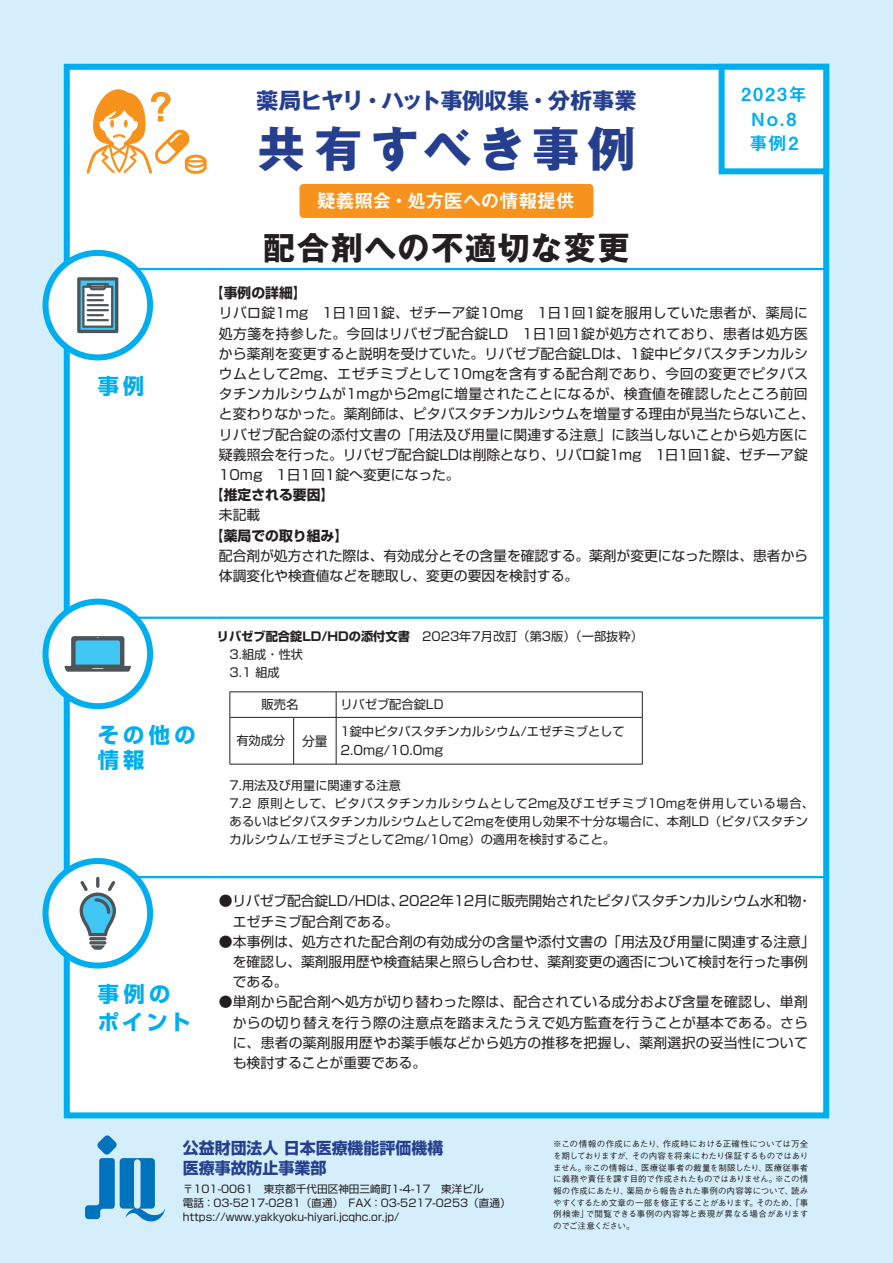
<style>
.page{position:relative;width:893px;height:1263px;background:#d4effb}
.page>*{position:absolute;margin:0;border:0;box-sizing:border-box;transform-origin:0 0}
.t1{font:700 47.85px "Gothic MB101 Pro";letter-spacing:.16em;color:#253f8e}
.t2{font:700 31.95px "Gothic MB101 Pro";letter-spacing:.05em;color:#231f20}
.t3{font:700 22.35px "Gothic MB101 Pro";letter-spacing:-.02em;color:#253f8e}
.t4{font:700 21.3px/25.5px "Shin Go Pro";letter-spacing:.2em;color:#00aeef}
.t5{font:19.2px "Midashi Go Pro MB31";letter-spacing:-.025em;color:#fff}
.t6{font:18px/24.5px "Midashi Go Pro MB31";letter-spacing:.1em;color:#00aeef;text-align:center}
.t7{font:700 15.9px/20.1px "Shin Go Pro";color:#253f8e}
.t8{font:13.8px/20.2px "Shin Go Pro";letter-spacing:.005em;color:#231f20}
.t9{font:700 13.8px "Shin Go Pro";color:#231f20}
.t10{font:12.75px "Shin Go Pro";color:#231f20}
.t11{font:12.15px/18px "Shin Go Pro";color:#231f20}
.t12{font:10.65px/13.8px "Shin Go Pro";color:#231f20}
.t13{font:500 8.55px/11.7px "Gothic BBB Pro";letter-spacing:-.01em;color:#231f20;text-align:justify}
.s1{font-weight:700}
</style>
<div class="page">
<div style="left:64px;top:64px;width:765px;height:1054px;background:#fff;border:6px solid #00aeef"></div>
<hr style="left:126px;top:268px;width:91px;height:2px;background:#00aeef">
<hr style="left:217px;top:268px;width:591px;height:2px;background:#00aeef">
<hr style="left:808px;top:268px;width:21px;height:2px;background:#00aeef">
<hr style="left:126px;top:617px;width:91px;height:2px;background:#00aeef">
<hr style="left:126px;top:876px;width:91px;height:2px;background:#00aeef">
<hr style="left:217px;top:876px;width:591px;height:2px;background:#00aeef">
<hr style="left:808px;top:876px;width:21px;height:2px;background:#00aeef">
<hr style="left:217px;top:617px;width:591px;height:2px;background:#00aeef">
<hr style="left:808px;top:617px;width:21px;height:2px;background:#00aeef">
<div style="left:46px;top:253px;width:104px;height:104px;background:#fff;border-radius:50%"></div>
<div style="left:43px;top:250px;width:110px;height:110px;border:6px solid #00aeef;border-radius:50%"></div>
<svg style="left:77px;top:277px;width:41px;height:56px"></svg>
<hr style="left:87px;top:319px;width:22px;height:2px;background:#4d545a">
<div style="left:46px;top:602px;width:104px;height:104px;background:#fff;border-radius:50%"></div>
<div style="left:43px;top:599px;width:110px;height:110px;border:6px solid #00aeef;border-radius:50%"></div>
<svg style="left:64px;top:636px;width:67px;height:36px"></svg>
<hr style="left:230px;top:692px;width:64px;height:1px;background:#231f20">
<svg style="left:230px;top:692px;width:1px;height:25px"></svg>
<hr style="left:294px;top:692px;width:42px;height:1px;background:#231f20">
<hr style="left:336px;top:692px;width:306px;height:1px;background:#231f20">
<svg style="left:336px;top:692px;width:1px;height:25px"></svg>
<svg style="left:642px;top:692px;width:1px;height:25px"></svg>
<hr style="left:230px;top:717px;width:64px;height:1px;background:#231f20">
<hr style="left:230px;top:718px;width:1px;height:46px;background:#231f20">
<hr style="left:294px;top:717px;width:42px;height:1px;background:#231f20">
<hr style="left:293px;top:718px;width:1px;height:46px;background:#231f20">
<hr style="left:336px;top:717px;width:306px;height:1px;background:#231f20">
<hr style="left:336px;top:718px;width:1px;height:46px;background:#231f20">
<hr style="left:642px;top:718px;width:1px;height:46px;background:#231f20">
<hr style="left:230px;top:764px;width:64px;height:1px;background:#231f20">
<hr style="left:294px;top:764px;width:42px;height:1px;background:#231f20">
<hr style="left:336px;top:764px;width:306px;height:1px;background:#231f20">
<div style="left:46px;top:861px;width:104px;height:104px;background:#fff;border-radius:50%"></div>
<div style="left:43px;top:858px;width:110px;height:110px;border:6px solid #00aeef;border-radius:50%"></div>
<hr style="left:89px;top:937px;width:17px;height:3px;background:#4d545a;border-radius:2px">
<hr style="left:89px;top:941px;width:17px;height:3px;background:#4d545a;border-radius:2px">
<svg style="left:91px;top:945px;width:14px;height:5px"></svg>
<svg style="left:80px;top:877px;width:36px;height:59px"></svg>
<div style="left:719px;top:64px;width:110px;height:110px;border:6px solid #00aeef"></div>
<svg style="left:85px;top:1135px;width:80px;height:86px"></svg>
<div style="left:299px;top:184px;width:294px;height:34px;background:#f7931d;border-radius:4px"></div>
<svg style="left:86px;top:89px;width:121px;height:85px"></svg>
<h3 class="t4" style="left:98px;top:371px;width:48px">事例</h3>
<h3 class="t4" style="left:98px;top:720px;width:99px">その他の情報</h3>
<h3 class="t4" style="left:98px;top:978px;width:94px;line-height:27.6px">事例のポイント</h3>
<h3 class="t3" style="left:256px;top:82px;width:382px">薬局ヒヤリ・ハット事例収集・分析事業</h3>
<h1 class="t1" style="left:257px;top:109px;width:380px">共有すべき事例</h1>
<h3 class="t5" style="left:317px;top:186px;width:260px">疑義照会・処方医への情報提供</h3>
<h2 class="t2" style="left:263px;top:221px;width:368px">配合剤への不適切な変更</h2>
<h3 class="t6" style="left:741px;top:80px;width:67px">2023年<br>No.8事例2</h3>
<p class="t9" style="left:210px;top:282px;width:98px">【事例の詳細】</p>
<p class="t8" style="left:219px;top:301px;width:597px">リバロ錠1mg　1日1回1錠、ゼチーア錠10mg　1日1回1錠を服用していた患者が、薬局に処方箋を持参した。今回はリバゼブ配合錠LD　1日1回1錠が処方されており、患者は処方医から薬剤を変更すると説明を受けていた。リバゼブ配合錠LDは、1錠中ピタバスタチンカルシウムとして2mg、エゼチミブとして10mgを含有する配合剤であり、今回の変更でピタバスタチンカルシウムが1mgから2mgに増量されたことになるが、検査値を確認したところ前回と変わりなかった。薬剤師は、ピタバスタチンカルシウムを増量する理由が見当たらないこと、リバゼブ配合錠の添付文書の「用法及び用量に関連する注意」に該当しないことから処方医に疑義照会を行った。リバゼブ配合錠LDは削除となり、リバロ錠1mg　1日1回1錠、ゼチーア錠10mg　1日1回1錠へ変更になった。</p>
<p class="t9" style="left:210px;top:484px;width:126px">【推定される要因】</p>
<p class="t8" style="left:219px;top:503px;width:43px">未記載</p>
<p class="t9" style="left:210px;top:524px;width:140px">【薬局での取り組み】</p>
<p class="t8" style="left:219px;top:544px;width:591px">配合剤が処方された際は、有効成分とその含量を確認する。薬剤が変更になった際は、患者から体調変化や検査値などを聴取し、変更の要因を検討する。</p>
<p class="t11" style="left:230px;top:626px;width:415px;text-indent:-13px"><span class="s1">リバゼブ配合錠LD/HDの添付文書</span>　2023年7月改訂（第3版）（一部抜粋）<br>3.組成・性状<br>3.1 組成</p>
<p class="t11" style="left:262px;top:694px;width:38px">販売名</p>
<p class="t11" style="left:340px;top:694px;width:105px">リバゼブ配合錠LD</p>
<p class="t11" style="left:236px;top:730px;width:50px">有効成分</p>
<p class="t10" style="left:302px;top:730px;width:27px">分量</p>
<p class="t11" style="left:340px;top:721px;width:286px">1錠中ピタバスタチンカルシウム/エゼチミブとして</p>
<p class="t10" style="left:340px;top:739px;width:104px">2.0mg/10.0mg</p>
<p class="t11" style="left:230px;top:775px;width:586px">7.用法及び用量に関連する注意<br>7.2 原則として、ピタバスタチンカルシウムとして2mg及びエゼチミブ10mgを併用している場合、あるいはピタバスタチンカルシウムとして2mgを使用し効果不十分な場合に、本剤LD（ピタバスタチンカルシウム/エゼチミブとして2mg/10mg）の適用を検討すること。</p>
<p class="t8" style="left:233px;top:889px;width:580px;text-indent:-14px">●リバゼブ配合錠LD/HDは、2022年12月に販売開始されたピタバスタチンカルシウム水和物・エゼチミブ配合剤である。</p>
<p class="t8" style="left:233px;top:930px;width:584px;text-indent:-14px">●本事例は、処方された配合剤の有効成分の含量や添付文書の「用法及び用量に関連する注意」を確認し、薬剤服用歴や検査結果と照らし合わせ、薬剤変更の適否について検討を行った事例である。</p>
<p class="t8" style="left:233px;top:990px;width:577px;text-align:justify;text-indent:-14px">●単剤から配合剤へ処方が切り替わった際は、配合されている成分および含量を確認し、単剤からの切り替えを行う際の注意点を踏まえたうえで処方監査を行うことが基本である。さらに、患者の薬剤服用歴やお薬手帳などから処方の推移を把握し、薬剤選択の妥当性についても検討することが重要である。</p>
<p class="t7" style="left:183px;top:1136px;width:278px">公益財団法人 日本医療機能評価機構　医療事故防止事業部</p>
<p class="t12" style="left:183px;top:1181px;width:329px">〒101-0061　東京都千代田区神田三崎町1-4-17　東洋ビル<br>電話：03-5217-0281（直通）　FAX：03-5217-0253（直通）https://www.yakkyoku-hiyari.jcqhc.or.jp/</p>
<p class="t13" style="left:553px;top:1137px;width:257px">※この情報の作成にあたり、作成時における正確性については万全を期しておりますが、その内容を将来にわたり保証するものではありません。※この情報は、医療従事者の裁量を制限したり、医療従事者に義務や責任を課す目的で作成されたものではありません。※この情報の作成にあたり、薬局から報告された事例の内容等について、読みやすくするため文章の一部を修正することがあります。そのため、「事例検索」で閲覧できる事例の内容等と表現が異なる場合がありますのでご注意ください。</p>
</div>
